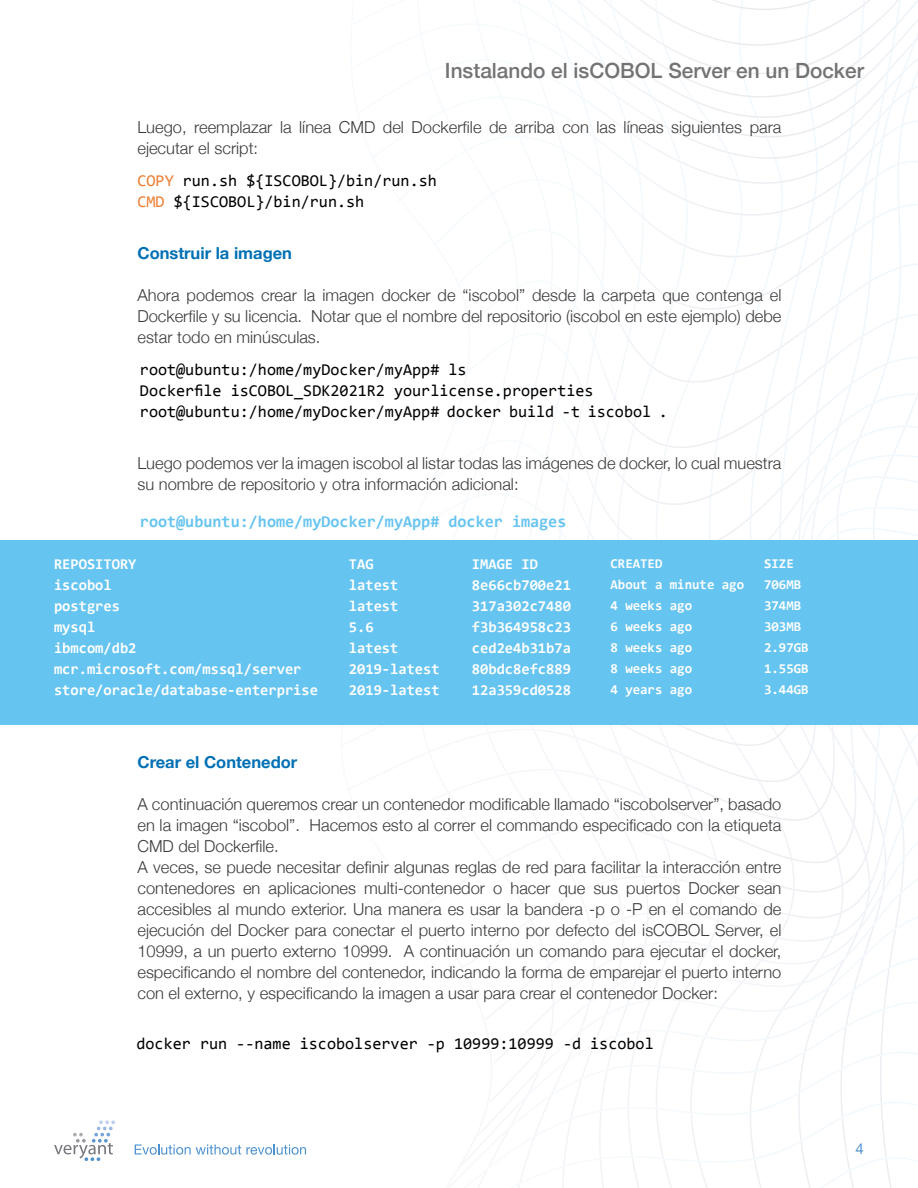
<style>
.page{position:relative;width:918px;height:1188px;background:#fff}
.page>*{position:absolute;margin:0;border:0;box-sizing:border-box;transform-origin:0 0}
.t1{font:500 21px "Helvetica Neue";color:#737373}
.t2{font:300 16.5px/21px "Helvetica Neue";color:#3d3b3c}
.t3{font:16.5px/21px "Consolas";color:#000}
.t4{font:700 16.5px "Consolas";color:#66c4f0}
.t5{font:700 16.5px "Helvetica Neue";color:#0070b5}
.t6{font:700 15px/21px "Consolas";color:#fff}
.t7{font:15px "Helvetica Neue LT Std";color:#4d91cf}
.t8{font:700 13.5px/21px "Consolas";color:#fff}
.s1{color:#ee7d31}
</style>
<div class="page">
<div style="left:0;top:540px;width:918px;height:185px;background:#66c4f0"></div>
<svg style="left:54px;top:1121px;width:61px;height:40px"></svg>
<svg style="left:135px;top:1144px;width:171px;height:11px"></svg>
<p class="t1" style="left:445px;top:53px;width:421px">Instalando el isCOBOL Server en un Docker</p>
<p class="t2" style="left:137px;top:115px;width:646px">Luego, reemplazar la línea CMD del Dockerfile de arriba con las líneas siguientes para ejecutar el script:</p>
<p class="t3" style="left:137px;top:170px;width:301px"><span class="s1">COPY</span> run.sh ${ISCOBOL}/bin/run.sh<br><span class="s1">CMD</span> ${ISCOBOL}/bin/run.sh</p>
<p class="t5" style="left:137px;top:240px;width:156px">Construir la imagen</p>
<p class="t2" style="left:137px;top:283px;width:646px;text-align:justify">Ahora podemos crear la imagen docker de “iscobol” desde la carpeta que contenga el Dockerfile y su licencia. Notar que el nombre del repositorio (iscobol en este ejemplo) debe estar todo en minúsculas.</p>
<p class="t3" style="left:140px;top:359px;width:530px">root@ubuntu:/home/myDocker/myApp# ls<br>Dockerfile isCOBOL_SDK2021R2 yourlicense.properties root@ubuntu:/home/myDocker/myApp# docker build -t iscobol .</p>
<p class="t2" style="left:137px;top:451px;width:646px">Luego podemos ver la imagen iscobol al listar todas las imágenes de docker, lo cual muestra su nombre de repositorio y otra información adicional:</p>
<p class="t4" style="left:140px;top:511px;width:428px">root@ubuntu:/home/myDocker/myApp# docker images</p>
<p class="t6" style="left:54px;top:553px;width:266px">REPOSITORY<br>iscobol<br>postgres<br>mysql<br>ibmcom/db2 mcr.microsoft.com/mssql/server store/oracle/database-enterprise</p>
<p class="t6" style="left:349px;top:553px;width:92px">TAG<br>latest latest<br>5.6<br>latest<br>2019-latest<br>2019-latest</p>
<p class="t6" style="left:472px;top:553px;width:100px">IMAGE ID<br>8e66cb700e21<br>317a302c7480 f3b364958c23 ced2e4b31b7a<br>80bdc8efc889<br>12a359cd0528</p>
<p class="t8" style="left:610px;top:552px;width:135px">CREATED<br>About a minute ago<br>4 weeks ago<br>6 weeks ago<br>8 weeks ago<br>8 weeks ago<br>4 years ago</p>
<p class="t8" style="left:764px;top:553px;width:46px">SIZE<br>706MB<br>374MB<br>303MB<br>2.97GB<br>1.55GB<br>3.44GB</p>
<p class="t5" style="left:137px;top:750px;width:161px">Crear el Contenedor</p>
<p class="t2" style="left:137px;top:793px;width:646px">A continuación queremos crear un contenedor modificable llamado “iscobolserver”, basado en la imagen “iscobol”. Hacemos esto al correr el commando especificado con la etiqueta CMD del Dockerfile.<br>A veces, se puede necesitar definir algunas reglas de red para facilitar la interacción entre contenedores en aplicaciones multi-contenedor o hacer que sus puertos Docker sean accesibles al mundo exterior. Una manera es usar la bandera -p o -P en el comando de ejecución del Docker para conectar el puerto interno por defecto del isCOBOL Server, el 10999, a un puerto externo 10999. A continuación un comando para ejecutar el docker, especificando el nombre del contenedor, indicando la forma de emparejar el puerto interno con el externo, y especificando la imagen a usar para crear el contenedor Docker:</p>
<p class="t3" style="left:136px;top:1033px;width:519px">docker run --name iscobolserver -p 10999:10999 -d iscobol</p>
<p class="t7" style="left:856px;top:1139px;width:10px">4</p>
</div>
